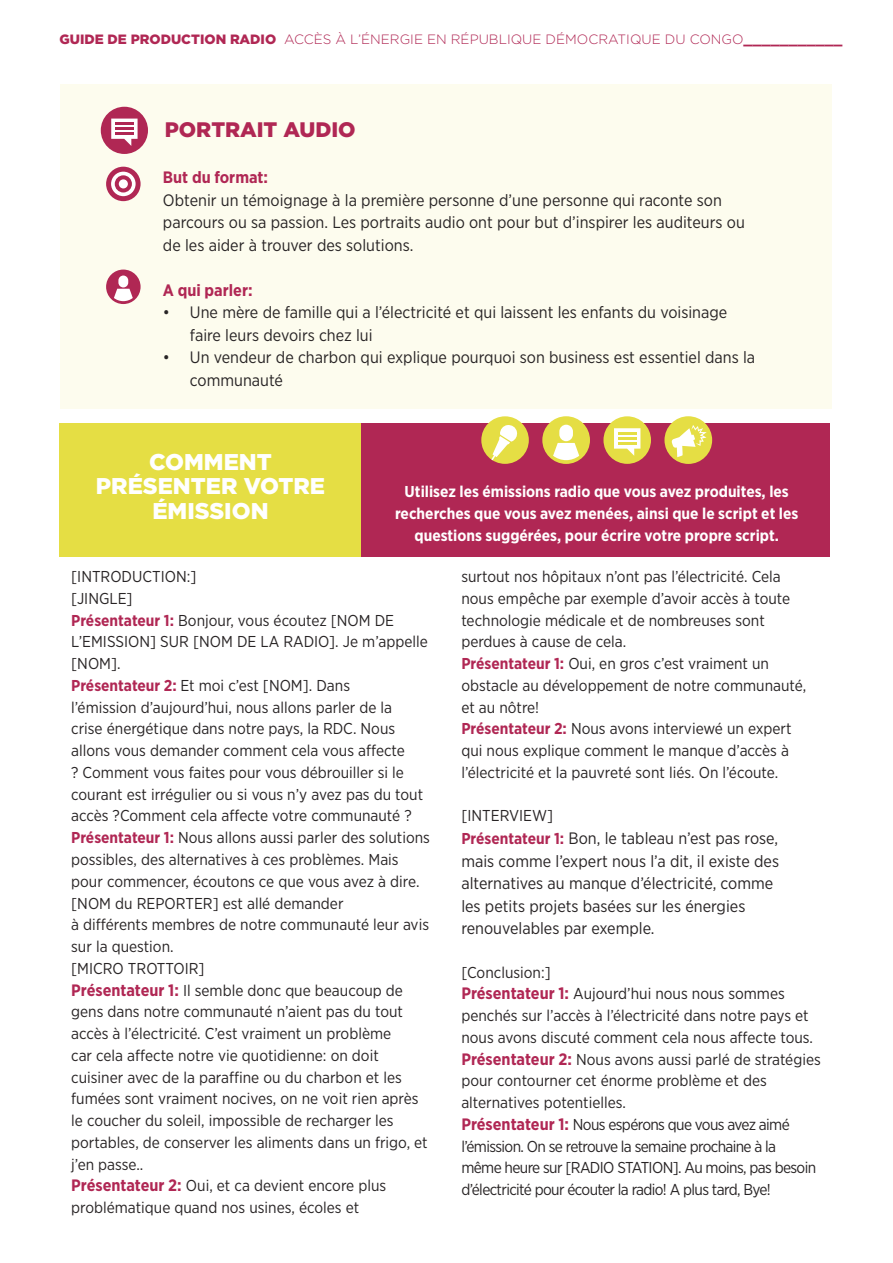
<style>
.page{position:relative;width:893px;height:1263px;background:#fff}
.page>*{position:absolute;margin:0;border:0;box-sizing:border-box;transform-origin:0 0}
.t1{font:900 22.8px/24.5px "Gotham";color:#fff;text-align:center}
.t2{font:900 21px "Gotham";color:#b02754}
.t3{font:16.5px/22.5px "Gotham Narrow";color:#282425}
.t4{font:700 16.5px "Gotham Narrow";color:#b02754}
.t5{font:15.75px/21.8px "Gotham Narrow";color:#282425}
.t6{font:700 15.75px/21.8px "Gotham Narrow";color:#fff;text-align:center}
.t7{font:300 13.5px "Gotham";color:#b02754}
.s1{font-weight:900}
.s2{font-weight:900;font-size:15px}
.s3{font-weight:700;color:#b02754}
.s4{font-weight:700;font-size:16.5px;color:#b02754}
.s5{font-weight:700;font-size:15.75px;color:#b02754}
</style>
<div class="page">
<div style="left:61px;top:84px;width:771px;height:324px;background:#fdfcee"></div>
<svg style="left:106px;top:167px;width:35px;height:34px"></svg>
<svg style="left:111px;top:172px;width:25px;height:24px"></svg>
<div style="left:115px;top:175px;width:17px;height:17px;background:#b02754;border-radius:50%"></div>
<div style="left:119px;top:179px;width:9px;height:9px;background:#fff;border-radius:50%"></div>
<div style="left:106px;top:270px;width:35px;height:34px;background:#b02754;border-radius:50%"></div>
<svg style="left:114px;top:289px;width:19px;height:12px"></svg>
<div style="left:118px;top:276px;width:10px;height:11px;background:#fff;border-radius:5px"></div>
<div style="left:101px;top:107px;width:47px;height:47px;background:#b02754;border-radius:50%"></div>
<svg style="left:111px;top:119px;width:27px;height:27px"></svg>
<div style="left:356px;top:423px;width:473px;height:134px;background:#b02754"></div>
<div style="left:60px;top:423px;width:301px;height:134px;background:#e5de44"></div>
<div style="left:481px;top:416px;width:48px;height:48px;background:#e5de44;border-radius:50%"></div>
<svg style="left:491px;top:425px;width:27px;height:35px"></svg>
<div style="left:542px;top:416px;width:48px;height:48px;background:#e5de44;border-radius:50%"></div>
<svg style="left:553px;top:443px;width:26px;height:17px"></svg>
<div style="left:559px;top:425px;width:14px;height:16px;background:#fff;border-radius:7px"></div>
<div style="left:603px;top:416px;width:48px;height:48px;background:#e5de44;border-radius:50%"></div>
<svg style="left:614px;top:428px;width:26px;height:28px"></svg>
<hr style="left:618px;top:442px;width:19px;height:3px;background:#e5de44">
<div style="left:664px;top:416px;width:48px;height:48px;background:#e5de44;border-radius:50%"></div>
<svg style="left:671px;top:425px;width:36px;height:32px"></svg>
<p class="t7" style="left:60px;top:31px;width:785px"><span class="s1">GUIDE DE PRODUCTION RADIO</span> ACCÈS À L’ÉNERGIE EN RÉPUBLIQUE DÉMOCRATIQUE DU CONGO<span class="s2">___________</span></p>
<h2 class="t2" style="left:165px;top:115px;width:193px">PORTRAIT AUDIO</h2>
<p class="t4" style="left:163px;top:167px;width:107px">But du format:</p>
<p class="t3" style="left:163px;top:188px;width:583px">Obtenir un témoignage à la première personne d’une personne qui raconte son parcours ou sa passion. Les portraits audio ont pour but d’inspirer les auditeurs ou de les aider à trouver des solutions.</p>
<p class="t4" style="left:163px;top:279px;width:91px">A qui parler:</p>
<p class="t3" style="left:190px;top:301px;width:539px;text-indent:-27px">• Une mère de famille qui a l’électricité et qui laissent les enfants du voisinage faire leurs devoirs chez lui</p>
<p class="t3" style="left:190px;top:346px;width:567px;text-indent:-27px">• Un vendeur de charbon qui explique pourquoi son business est essentiel dans la communauté</p>
<h1 class="t1" style="left:96px;top:449px;width:231px">COMMENT<br>PRÉSENTER VOTRE<br>ÉMISSION</h1>
<p class="t6" style="left:395px;top:481px;width:405px">Utilisez les émissions radio que vous avez produites, les recherches que vous avez menées, ainsi que le script et les questions suggérées, pour écrire votre propre script.</p>
<p class="t5" style="left:71px;top:565px;width:360px">[INTRODUCTION:]<br>[JINGLE]<br><span class="s3">Présentateur 1:</span> Bonjour, vous écoutez [NOM DE L’EMISSION] SUR [NOM DE LA RADIO]. Je m’appelle [NOM].<br><span class="s3">Présentateur 2:</span> Et moi c’est [NOM]. Dans<br>l’émission d’aujourd’hui, nous allons parler de la<br>crise énergétique dans notre pays, la RDC. Nous allons vous demander comment cela vous affecte<br>? Comment vous faites pour vous débrouiller si le courant est irrégulier ou si vous n’y avez pas du tout accès ?Comment cela affecte votre communauté ?<br><span class="s3">Présentateur 1:</span> Nous allons aussi parler des solutions possibles, des alternatives à ces problèmes. Mais pour commencer, écoutons ce que vous avez à dire. [NOM du REPORTER] est allé demander<br>à différents membres de notre communauté leur avis sur la question.<br>[MICRO TROTTOIR]<br><span class="s4">Présentateur 1:</span> Il semble donc que beaucoup de gens dans notre communauté n’aient pas du tout accès à l’électricité. C’est vraiment un problème<br>car cela affecte notre vie quotidienne: on doit cuisiner avec de la paraffine ou du charbon et les fumées sont vraiment nocives, on ne voit rien après le coucher du soleil, impossible de recharger les portables, de conserver les aliments dans un frigo, et j’en passe..<br><span class="s4">Présentateur 2:</span> Oui, et ca devient encore plus problématique quand nos usines, écoles et</p>
<p class="t5" style="left:461px;top:565px;width:346px">surtout nos hôpitaux n’ont pas l’électricité. Cela nous empêche par exemple d’avoir accès à toute technologie médicale et de nombreuses sont perdues à cause de cela.<br><span class="s3">Présentateur 1:</span> Oui, en gros c’est vraiment un obstacle au développement de notre communauté, et au nôtre!<br><span class="s3">Présentateur 2:</span> Nous avons interviewé un expert qui nous explique comment le manque d’accès à l’électricité et la pauvreté sont liés. On l’écoute.</p>
<p class="t5" style="left:461px;top:805px;width:93px">[INTERVIEW]</p>
<p class="t3" style="left:461px;top:827px;width:319px"><span class="s5">Présentateur 1:</span> Bon, le tableau n’est pas rose, mais comme l’expert nous l’a dit, il existe des alternatives au manque d’électricité, comme les petits projets basées sur les énergies renouvelables par exemple.</p>
<p class="t5" style="left:461px;top:961px;width:361px">[Conclusion:]<br><span class="s4">Présentateur 1:</span> Aujourd’hui nous nous sommes penchés sur l’accès à l’électricité dans notre pays et nous avons discuté comment cela nous affecte tous.<br><span class="s4">Présentateur 2:</span> Nous avons aussi parlé de stratégies pour contourner cet énorme problème et des alternatives potentielles.<br><span class="s4">Présentateur 1:</span> Nous espérons que vous avez aimé l’émission. On se retrouve la semaine prochaine à la<br>même heure sur [RADIO STATION]. Au moins, pas besoin d’électricité pour écouter la radio! A plus tard, Bye!</p>
</div>
